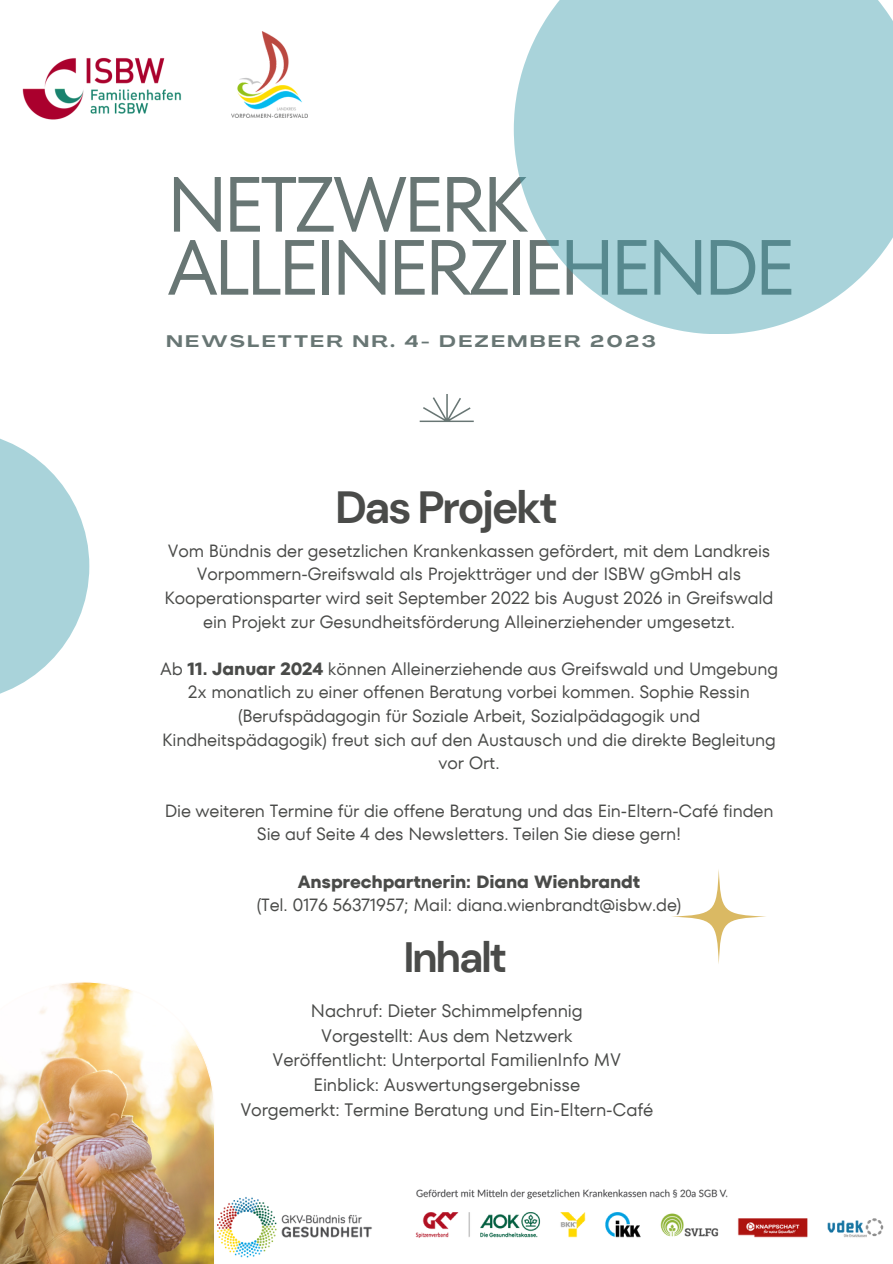
<style>
.page{position:relative;width:893px;height:1264px;background:#fff}
.page>*{position:absolute;margin:0;border:0;box-sizing:border-box;transform-origin:0 0}
.t1{font:78px "TT Fors";letter-spacing:-.07em;color:#687674}
.t2{font:700 45px "DM Sans";letter-spacing:-.055em;color:#4a4b49}
.t3{font:700 42.3px "DM Sans";letter-spacing:-.055em;color:#4a4b49}
.t4{font:18px "TT Fors";letter-spacing:-.01em;color:#4a4b49}
.t5{font:17.7px/23.7px "TT Fors";letter-spacing:-.01em;color:#4a4b49;text-align:center}
.t6{font:700 17.7px "TT Fors";letter-spacing:-.01em;color:#4a4b49}
.t7{font:700 16.5px "Agrandir Grand";letter-spacing:.17em;color:#687674}
.s1{font-weight:700}
</style>
<div class="page">
<svg style="left:0;top:438px;width:89px;height:256px"></svg>
<svg style="left:419px;top:394px;width:54px;height:28px"></svg>
<svg style="left:671px;top:868px;width:95px;height:96px"></svg>
<svg style="left:513px;top:0;width:379px;height:334px;background:#b3d8de"></svg>
<img style="left:231px;top:32px;width:77px;height:85px">
<img style="left:217px;top:1189px;width:667px;height:69px">
<img style="left:0;top:982px;width:214px;height:281px">
<img style="left:22px;top:57px;width:160px;height:63px">
<p class="t1" style="left:166px;top:150px;width:363px">NETZWERK</p>
<p class="t1" style="left:166px;top:213px;width:631px">ALLEINERZIEHENDE</p>
<p class="t7" style="left:166px;top:335px;width:490px">NEWSLETTER NR. 4- DEZEMBER 2023</p>
<p class="t2" style="left:335px;top:478px;width:224px">Das Projekt</p>
<p class="t5" style="left:164px;top:538px;width:610px">Vom Bündnis der gesetzlichen Krankenkassen gefördert, mit dem Landkreis Vorpommern-Greifswald als Projektträger und der ISBW gGmbH als Kooperationsparter wird seit September 2022 bis August 2026 in Greifswald ein Projekt zur Gesundheitsförderung Alleinerziehender umgesetzt.</p>
<p class="t5" style="left:160px;top:656px;width:619px">Ab <span class="s1">11. Januar 2024</span> können Alleinerziehende aus Greifswald und Umgebung 2x monatlich zu einer offenen Beratung vorbei kommen. Sophie Ressin (Berufspädagogin für Soziale Arbeit, Sozialpädagogik und Kindheitspädagogik) freut sich auf den Austausch und die direkte Begleitung vor Ort.</p>
<p class="t5" style="left:165px;top:798px;width:610px">Die weiteren Termine für die offene Beratung und das Ein-Eltern-Café finden<br>Sie auf Seite 4 des Newsletters. Teilen Sie diese gern!</p>
<p class="t6" style="left:297px;top:868px;width:344px">Ansprechpartnerin: Diana Wienbrandt</p>
<p class="t5" style="left:256px;top:893px;width:426px">(Tel. 0176 56371957; Mail: diana.wienbrandt@isbw.de)</p>
<p class="t3" style="left:403px;top:930px;width:105px">Inhalt</p>
<p class="t4" style="left:311px;top:997px;width:273px">Nachruf: Dieter Schimmelpfennig</p>
<p class="t4" style="left:321px;top:1022px;width:253px">Vorgestellt: Aus dem Netzwerk</p>
<p class="t4" style="left:272px;top:1047px;width:350px">Veröffentlicht: Unterportal FamilienInfo MV</p>
<p class="t4" style="left:313px;top:1072px;width:268px">Einblick: Auswertungsergebnisse</p>
<p class="t4" style="left:240px;top:1096px;width:414px">Vorgemerkt: Termine Beratung und Ein-Eltern-Café</p>
</div>
